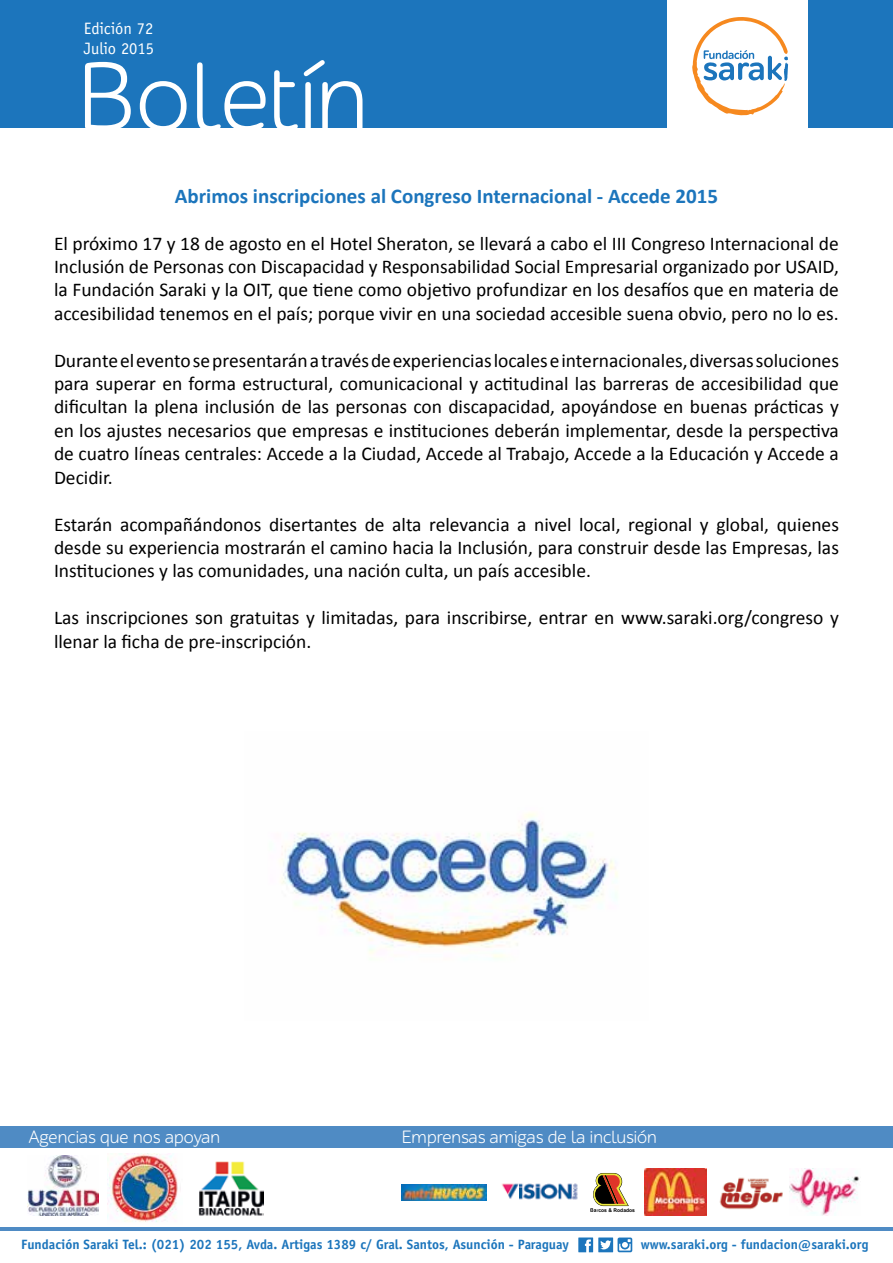
<style>
.page{position:relative;width:893px;height:1263px;background:#fff}
.page>*{position:absolute;margin:0;border:0;box-sizing:border-box;transform-origin:0 0}
.t1{font:98.25px "ALS Schlangesans";color:#fff}
.t2{font:700 21px "Calibri";color:#1c75bc}
.t3{font:19.5px/23.4px "Calibri";color:#000;text-align:justify}
.t4{font:18px "ALS Schlangesans";color:#fff}
.t5{font:16.5px/19.8px "Officina Sans Std";color:#fff}
.t6{font:700 13.5px "Officina Sans Std";color:#1c75bc}
.t7{font:700 5.1px "Arial";color:#000}
</style>
<div class="page">
<div style="left:0;top:0;width:666px;height:128px;background:#1c75bc"></div>
<div style="left:809px;top:0;width:84px;height:128px;background:#1c75bc"></div>
<svg style="left:692px;top:17px;width:96px;height:99px"></svg>
<div style="left:0;top:1126px;width:893px;height:22px;background:#4f8bc4"></div>
<svg style="left:578px;top:1237px;width:54px;height:15px"></svg>
<img style="left:27px;top:1156px;width:72px;height:60px">
<img style="left:108px;top:1153px;width:73px;height:69px">
<img style="left:199px;top:1161px;width:65px;height:55px">
<hr style="left:1px;top:1228px;width:892px;height:3px;background:#4f8bc4">
<img style="left:719px;top:1177px;width:64px;height:33px">
<img style="left:481px;top:1183px;width:97px;height:18px">
<svg style="left:590px;top:1173px;width:39px;height:39px"></svg>
<img style="left:402px;top:1184px;width:84px;height:16px">
<img style="left:645px;top:1169px;width:62px;height:47px">
<img style="left:789px;top:1168px;width:71px;height:48px">
<img style="left:280px;top:813px;width:338px;height:145px">
<p class="t5" style="left:84px;top:19px;width:72px">Edición 72<br>Julio 2015</p>
<h1 class="t1" style="left:77px;top:42px;width:293px">Boletín</h1>
<p class="t2" style="left:175px;top:181px;width:545px">Abrimos inscripciones al Congreso Internacional - Accede 2015</p>
<p class="t3" style="left:54px;top:231px;width:786px">El próximo 17 y 18 de agosto en el Hotel Sheraton, se llevará a cabo el III Congreso Internacional de Inclusión de Personas con Discapacidad y Responsabilidad Social Empresarial organizado por USAID, la Fundación Saraki y la OIT, que tiene como objetivo profundizar en los desafíos que en materia de accesibilidad tenemos en el país; porque vivir en una sociedad accesible suena obvio, pero no lo es.</p>
<p class="t3" style="left:54px;top:348px;width:786px">Durante el evento se presentarán a través de experiencias locales e internacionales, diversas soluciones para superar en forma estructural, comunicacional y actitudinal las barreras de accesibilidad que dificultan la plena inclusión de las personas con discapacidad, apoyándose en buenas prácticas y en los ajustes necesarios que empresas e instituciones deberán implementar, desde la perspectiva de cuatro líneas centrales: Accede a la Ciudad, Accede al Trabajo, Accede a la Educación y Accede a Decidir.</p>
<p class="t3" style="left:54px;top:512px;width:786px">Estarán acompañándonos disertantes de alta relevancia a nivel local, regional y global, quienes desde su experiencia mostrarán el camino hacia la Inclusión, para construir desde las Empresas, las Instituciones y las comunidades, una nación culta, un país accesible.</p>
<p class="t3" style="left:54px;top:605px;width:786px">Las inscripciones son gratuitas y limitadas, para inscribirse, entrar en www.saraki.org/congreso y llenar la ficha de pre-inscripción.</p>
<p class="t4" style="left:29px;top:1127px;width:193px">Agencias que nos apoyan</p>
<p class="t4" style="left:402px;top:1127px;width:257px">Emprensas amigas de la inclusión</p>
<p class="t7" style="left:590px;top:1206px;width:47px">Barcos &amp; Rodados</p>
<p class="t6" style="left:21px;top:1236px;width:549px">Fundación Saraki Tel.: (021) 202 155, Avda. Artigas 1389 c/ Gral. Santos, Asunción - Paraguay</p>
<p class="t6" style="left:641px;top:1236px;width:229px">www.saraki.org - fundacion@saraki.org</p>
</div>
